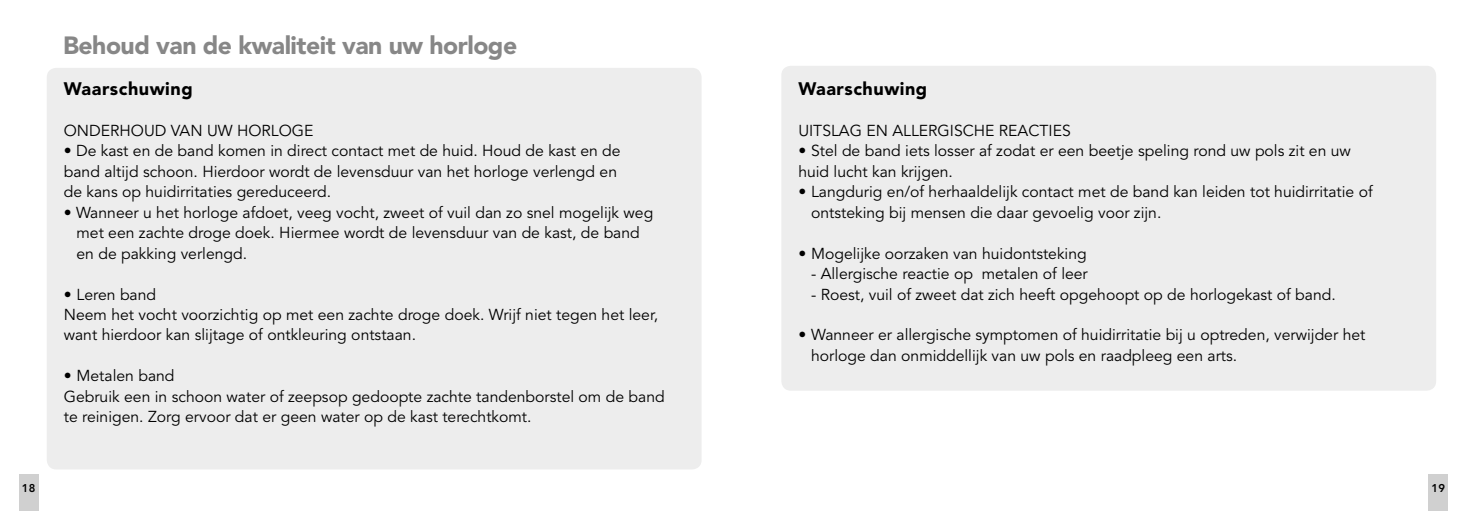
<style>
.page{position:relative;width:1467px;height:511px;background:#fff}
.page>*{position:absolute;margin:0;border:0;box-sizing:border-box;transform-origin:0 0}
.t1{font:900 24.75px "Avenir LT Std";letter-spacing:-.02em;color:#878787}
.t2{font:900 18px "Avenir LT Std";letter-spacing:.03em;color:#000}
.t3{font:15.75px/20.5px "Avenir LT Std";color:#000}
.t4{font:800 11.25px "Avenir LT";color:#000}
</style>
<div class="page">
<div style="left:19px;top:473px;width:19px;height:37px;background:#d0d0d0"></div>
<div style="left:1429px;top:473px;width:19px;height:37px;background:#d0d0d0"></div>
<div style="left:47px;top:68px;width:655px;height:401px;background:#ededed;border-radius:10px"></div>
<div style="left:781px;top:66px;width:655px;height:324px;background:#ededed;border-radius:10px"></div>
<h1 class="t1" style="left:63px;top:31px;width:456px">Behoud van de kwaliteit van uw horloge</h1>
<p class="t2" style="left:64px;top:78px;width:130px">Waarschuwing</p>
<p class="t3" style="left:64px;top:121px;width:251px">ONDERHOUD VAN UW HORLOGE</p>
<p class="t3" style="left:64px;top:141px;width:558px">• De kast en de band komen in direct contact met de huid. Houd de kast en de band altijd schoon. Hierdoor wordt de levensduur van het horloge verlengd en de kans op huidirritaties gereduceerd.</p>
<p class="t3" style="left:77px;top:202px;width:578px;text-indent:-13px">• Wanneer u het horloge afdoet, veeg vocht, zweet of vuil dan zo snel mogelijk weg met een zachte droge doek. Hiermee wordt de levensduur van de kast, de band en de pakking verlengd.</p>
<p class="t3" style="left:64px;top:284px;width:596px">• Leren band<br>Neem het vocht voorzichtig op met een zachte droge doek. Wrijf niet tegen het leer, want hierdoor kan slijtage of ontkleuring ontstaan.</p>
<p class="t3" style="left:64px;top:366px;width:602px">• Metalen band<br>Gebruik een in schoon water of zeepsop gedoopte zachte tandenborstel om de band te reinigen. Zorg ervoor dat er geen water op de kast terechtkomt.</p>
<p class="t2" style="left:798px;top:78px;width:130px">Waarschuwing</p>
<p class="t3" style="left:798px;top:121px;width:274px">UITSLAG EN ALLERGISCHE REACTIES</p>
<p class="t3" style="left:798px;top:141px;width:554px">• Stel de band iets losser af zodat er een beetje speling rond uw pols zit en uw huid lucht kan krijgen.</p>
<p class="t3" style="left:811px;top:182px;width:563px;text-indent:-13px">• Langdurig en/of herhaaldelijk contact met de band kan leiden tot huidirritatie of ontsteking bij mensen die daar gevoelig voor zijn.</p>
<p class="t3" style="left:798px;top:243px;width:290px">• Mogelijke oorzaken van huidontsteking</p>
<p class="t3" style="left:811px;top:264px;width:278px">- Allergische reactie op metalen of leer</p>
<p class="t3" style="left:811px;top:284px;width:526px">- Roest, vuil of zweet dat zich heeft opgehoopt op de horlogekast of band.</p>
<p class="t3" style="left:811px;top:325px;width:556px;text-indent:-13px">• Wanneer er allergische symptomen of huidirritatie bij u optreden, verwijder het horloge dan onmiddellijk van uw pols en raadpleeg een arts.</p>
<p class="t4" style="left:22px;top:481px;width:15px">18</p>
<p class="t4" style="left:1432px;top:481px;width:15px">19</p>
</div>
